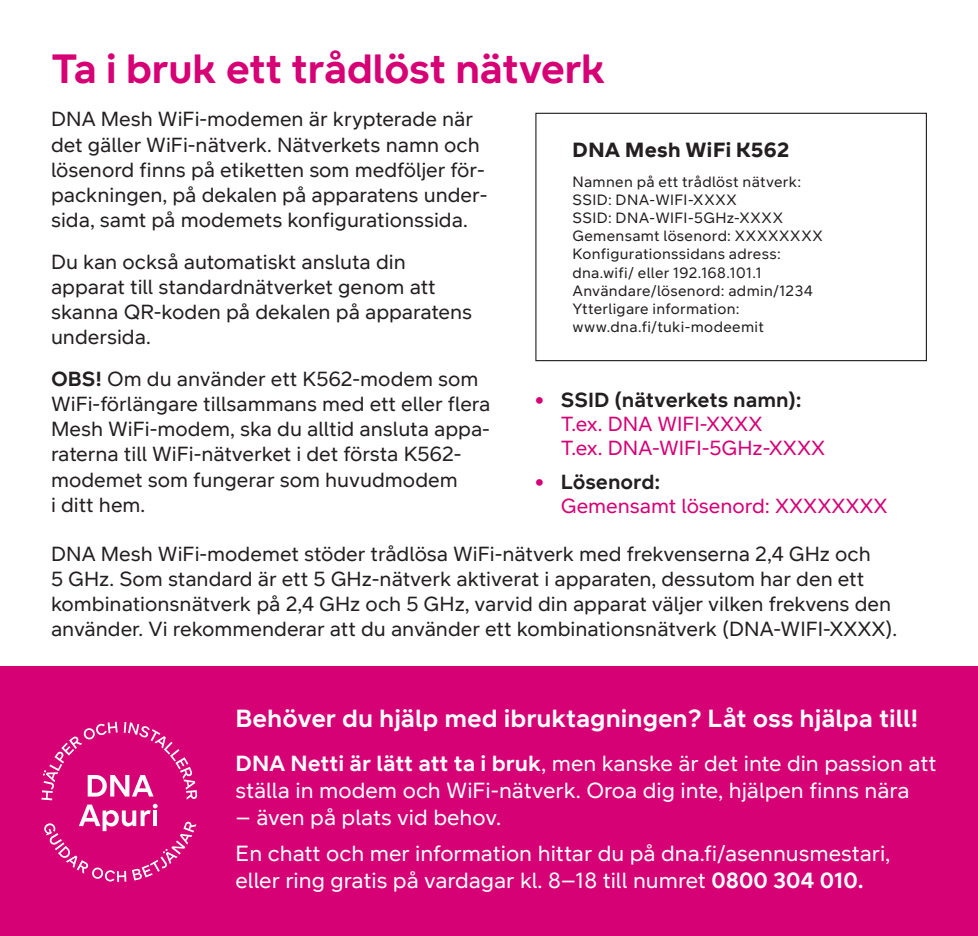
<style>
.page{position:relative;width:978px;height:936px;background:#fff}
.page>*{position:absolute;margin:0;border:0;box-sizing:border-box;transform-origin:0 0}
.t1{font:700 42px "DNA Heading";color:#d60175}
.t2{font:700 25.5px "DNA Text";color:#fff}
.t3{font:22.5px/27px "DNA Text";color:#fff}
.t4{font:21px/25.2px "DNA Text";color:#231f20}
.t5{font:21px/24px "DNA Text";color:#d60175}
.t6{font:900 21px "DNA Heading";letter-spacing:.025em;color:#231f20}
.t7{font:15.3px/18.3px "DNA Text";letter-spacing:.02em;color:#231f20}
.s1{font-weight:700}
.s2{font-family:"DNA Heading";font-weight:600}
.s3{font-weight:700;color:#231f20}
</style>
<div class="page">
<div style="left:535px;top:113px;width:392px;height:248px;border:1px solid #231f20"></div>
<div style="left:0;top:666px;width:978px;height:269px;background:#d60175"></div>
<svg style="left:41px;top:721px;width:156px;height:160px"></svg>
<h1 class="t1" style="left:51px;top:43px;width:556px">Ta i bruk ett trådlöst nätverk</h1>
<p class="t4" style="left:51px;top:106px;width:438px">DNA Mesh WiFi-modemen är krypterade när det gäller WiFi-nätverk. Nätverkets namn och lösenord finns på etiketten som medföljer för&shy;packningen, på dekalen på apparatens under&shy;sida, samt på modemets konfigurationssida.</p>
<p class="t4" style="left:51px;top:248px;width:423px">Du kan också automatiskt ansluta din apparat till standardnätverket genom att skanna QR-koden på dekalen på apparatens undersida.</p>
<p class="t4" style="left:51px;top:365px;width:441px"><span class="s1">OBS!</span> Om du använder ett K562-modem som WiFi-förlängare tillsammans med ett eller flera Mesh WiFi-modem, ska du alltid ansluta appa&shy;raterna till WiFi-nätverket i det första K562- modemet som fungerar som huvudmodem<br>i ditt hem.</p>
<p class="t6" style="left:572px;top:137px;width:219px">DNA Mesh WiFi K562</p>
<p class="t7" style="left:572px;top:172px;width:252px">Namnen på ett trådlöst nätverk:<br>SSID: DNA-WIFI-XXXX<br>SSID: DNA-WIFI-5GHz-XXXX<br>Gemensamt lösenord: XXXXXXXX<br>Konfigurationssidans adress: dna.wifi/ eller 192.168.101.1<br>Användare/lösenord: admin/1234<br>Ytterligare information: www.dna.fi/tuki-modeemit</p>
<p class="t5" style="left:561px;top:387px;width:266px;text-indent:-26px"><span class="s2">•</span> <span class="s3">SSID (nätverkets namn):<br></span>T.ex. DNA WIFI-XXXX<br>T.ex. DNA-WIFI-5GHz-XXXX</p>
<p class="t5" style="left:561px;top:470px;width:328px;text-indent:-26px"><span class="s2">•</span> <span class="s3">Lösenord:<br></span>Gemensamt lösenord: XXXXXXXX</p>
<p class="t4" style="left:51px;top:540px;width:848px">DNA Mesh WiFi-modemet stöder trådlösa WiFi-nätverk med frekvenserna 2,4 GHz och<br>5 GHz. Som standard är ett 5 GHz-nätverk aktiverat i apparaten, dessutom har den ett kombinationsnätverk på 2,4 GHz och 5 GHz, varvid din apparat väljer vilken frekvens den använder. Vi rekommenderar att du använder ett kombinationsnätverk (DNA-WIFI-XXXX).</p>
<p class="t2" style="left:236px;top:702px;width:684px">Behöver du hjälp med ibruktagningen? Låt oss hjälpa till!</p>
<p class="t3" style="left:236px;top:749px;width:702px"><span class="s1">DNA Netti är lätt att ta i bruk</span>, men kanske är det inte din passion att ställa in modem och WiFi-nätverk. Oroa dig inte, hjälpen finns nära</p>
<p class="t3" style="left:236px;top:799px;width:656px;line-height:35.4px">– även på plats vid behov.<br>En chatt och mer information hittar du på dna.fi/asennusmestari,</p>
<p class="t3" style="left:236px;top:866px;width:630px">eller ring gratis på vardagar kl. 8–18 till numret <span class="s1">0800 304 010.</span></p>
</div>
